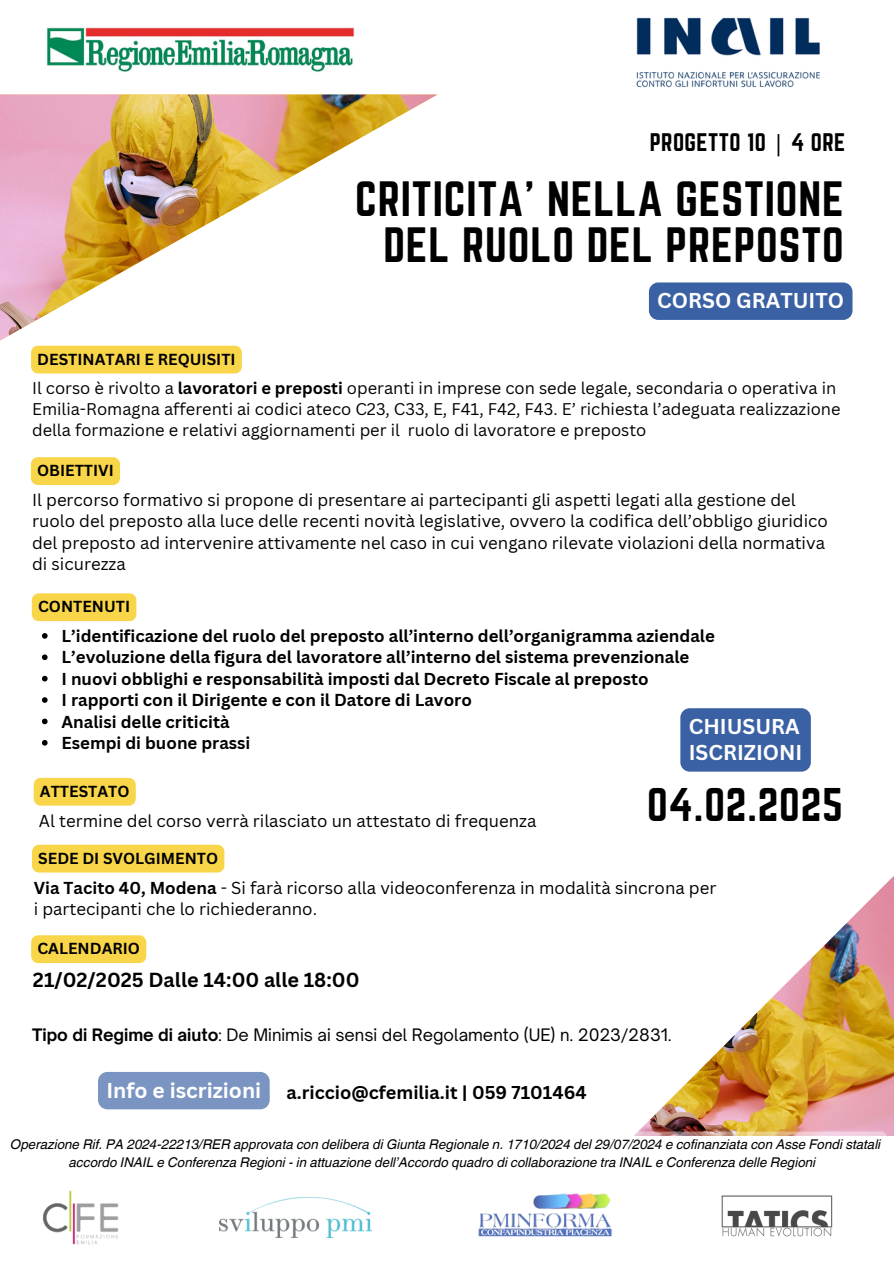
<style>
.page{position:relative;width:894px;height:1264px;background:#fff}
.page>*{position:absolute;margin:0;border:0;box-sizing:border-box;transform-origin:0 0}
.t1{font:43.35px/45.5px "Norwester";letter-spacing:.02em;color:#000;text-align:right}
.t2{font:41.25px "Norwester";letter-spacing:.02em;color:#000}
.t3{font:22.2px "Norwester";letter-spacing:.02em;color:#000}
.t4{font:700 21px/26px "Canva Sans";color:#fff}
.t5{font:700 19.8px "Canva Sans";color:#000}
.t6{font:700 18.15px "Canva Sans";color:#000}
.t7{font:16.8px/21.3px "Canva Sans";color:#000}
.t8{font:700 16.8px "Canva Sans";color:#000}
.t9{font:16.5px/21px "Canva Sans";color:#000}
.t10{font:16.5px "Open Sauce One";color:#000}
.t11{font:700 15.6px "Canva Sans";color:#000}
.t12{font:italic 13.5px/17.9px "Helvetica World";color:#000;text-align:center}
.s1{font-family:"Noto Sans"}
.s2{font-weight:700}
</style>
<div class="page">
<img style="left:219px;top:1197px;width:152px;height:40px">
<img style="left:43px;top:1190px;width:76px;height:55px">
<img style="left:721px;top:1195px;width:112px;height:42px">
<img style="left:478px;top:1193px;width:134px;height:44px">
<img style="left:639px;top:877px;width:254px;height:258px">
<div style="left:31px;top:346px;width:211px;height:27px;background:#f9d549;border-radius:7px"></div>
<div style="left:32px;top:844px;width:192px;height:28px;background:#f9d549;border-radius:7px"></div>
<div style="left:31px;top:457px;width:89px;height:28px;background:#f9d549;border-radius:7px"></div>
<div style="left:32px;top:593px;width:104px;height:28px;background:#f9d549;border-radius:7px"></div>
<svg style="left:42px;top:633px;width:6px;height:5px"></svg>
<svg style="left:42px;top:654px;width:6px;height:6px"></svg>
<svg style="left:42px;top:676px;width:6px;height:5px"></svg>
<svg style="left:42px;top:697px;width:6px;height:6px"></svg>
<svg style="left:42px;top:718px;width:6px;height:6px"></svg>
<svg style="left:42px;top:740px;width:6px;height:5px"></svg>
<div style="left:31px;top:935px;width:115px;height:28px;background:#f9d549;border-radius:7px"></div>
<img style="left:636px;top:17px;width:184px;height:71px">
<img style="left:46px;top:27px;width:308px;height:45px">
<img style="left:0;top:94px;width:437px;height:257px">
<svg style="left:634px;top:1131px;width:252px;height:5px"></svg>
<div style="left:648px;top:282px;width:204px;height:38px;background:#3a61a4;border-radius:9px"></div>
<div style="left:34px;top:777px;width:102px;height:28px;background:#f9d549;border-radius:7px"></div>
<div style="left:680px;top:708px;width:130px;height:63px;background:#3a61a4;border-radius:9px"></div>
<div style="left:98px;top:1071px;width:171px;height:38px;background:#7b95c2;border-radius:9px"></div>
<h1 class="t3" style="left:649px;top:129px;width:197px">PROGETTO 10 <span class="s1">|</span> 4 ORE</h1>
<h2 class="t1" style="left:355px;top:176px;width:490px">CRITICITA’ NELLA GESTIONE<br>DEL RUOLO DEL PREPOSTO</h2>
<p class="t11" style="left:37px;top:348px;width:200px">DESTINATARI E REQUISITI</p>
<h6 class="t4" style="left:657px;top:287px;width:188px">CORSO GRATUITO</h6>
<p class="t9" style="left:32px;top:377px;width:809px">Il corso è rivolto a <span class="s2">lavoratori e preposti</span> operanti in imprese con sede legale, secondaria o operativa in<br>Emilia-Romagna afferenti ai codici ateco C23, C33, E, F41, F42, F43. E’ richiesta l’adeguata realizzazione della formazione e relativi aggiornamenti per il ruolo di lavoratore e preposto</p>
<h1 class="t11" style="left:37px;top:459px;width:78px">OBIETTIVI</h1>
<h2 class="t7" style="left:32px;top:489px;width:797px">Il percorso formativo si propone di presentare ai partecipanti gli aspetti legati alla gestione del ruolo del preposto alla luce delle recenti novità legislative, ovvero la codifica dell’obbligo giuridico del preposto ad intervenire attivamente nel caso in cui vengano rilevate violazioni della normativa di sicurezza</h2>
<h6 class="t11" style="left:38px;top:595px;width:94px">CONTENUTI</h6>
<p class="t8" style="left:62px;top:624px;width:654px">L’identificazione del ruolo del preposto all’interno dell’organigramma aziendale</p>
<h6 class="t8" style="left:62px;top:645px;width:629px">L’evoluzione della figura del lavoratore all’interno del sistema prevenzionale</h6>
<p class="t8" style="left:62px;top:667px;width:588px">I nuovi obblighi e responsabilità imposti dal Decreto Fiscale al preposto</p>
<h6 class="t8" style="left:62px;top:688px;width:411px">I rapporti con il Dirigente e con il Datore di Lavoro</h6>
<p class="t8" style="left:62px;top:709px;width:169px">Analisi delle criticità</p>
<p class="t8" style="left:62px;top:731px;width:190px">Esempi di buone prassi</p>
<p class="t4" style="left:688px;top:712px;width:115px">CHIUSURA<br>ISCRIZIONI</p>
<h6 class="t2" style="left:647px;top:779px;width:197px">04.02.2025</h6>
<p class="t11" style="left:40px;top:780px;width:91px">ATTESTATO</p>
<h6 class="t7" style="left:39px;top:810px;width:499px">Al termine del corso verrà rilasciato un attestato di frequenza</h6>
<p class="t11" style="left:38px;top:847px;width:181px">SEDE DI SVOLGIMENTO</p>
<h3 class="t7" style="left:34px;top:876px;width:684px"><span class="s2">Via Tacito 40, Modena</span> - Si farà ricorso alla videoconferenza in modalità sincrona per i partecipanti che lo richiederanno.</h3>
<p class="t11" style="left:37px;top:937px;width:104px">CALENDARIO</p>
<p class="t5" style="left:33px;top:966px;width:328px">21/02/2025 Dalle 14:00 alle 18:00</p>
<h4 class="t10" style="left:32px;top:1024px;width:641px"><span class="s2">Tipo di Regime di aiuto</span>: De Minimis ai sensi del Regolamento (UE) n. 2023/2831.</h4>
<p class="t4" style="left:106px;top:1076px;width:156px">Info e iscrizioni</p>
<h5 class="t6" style="left:286px;top:1079px;width:301px">a.riccio@cfemilia.it | 059 7101464</h5>
<p class="t12" style="left:11px;top:1133px;width:871px">Operazione Rif. PA 2024-22213/RER approvata con delibera di Giunta Regionale n. 1710/2024 del 29/07/2024 e cofinanziata con Asse Fondi statali accordo INAIL e Conferenza Regioni - in attuazione dell’Accordo quadro di collaborazione tra INAIL e Conferenza delle Regioni</p>
</div>
